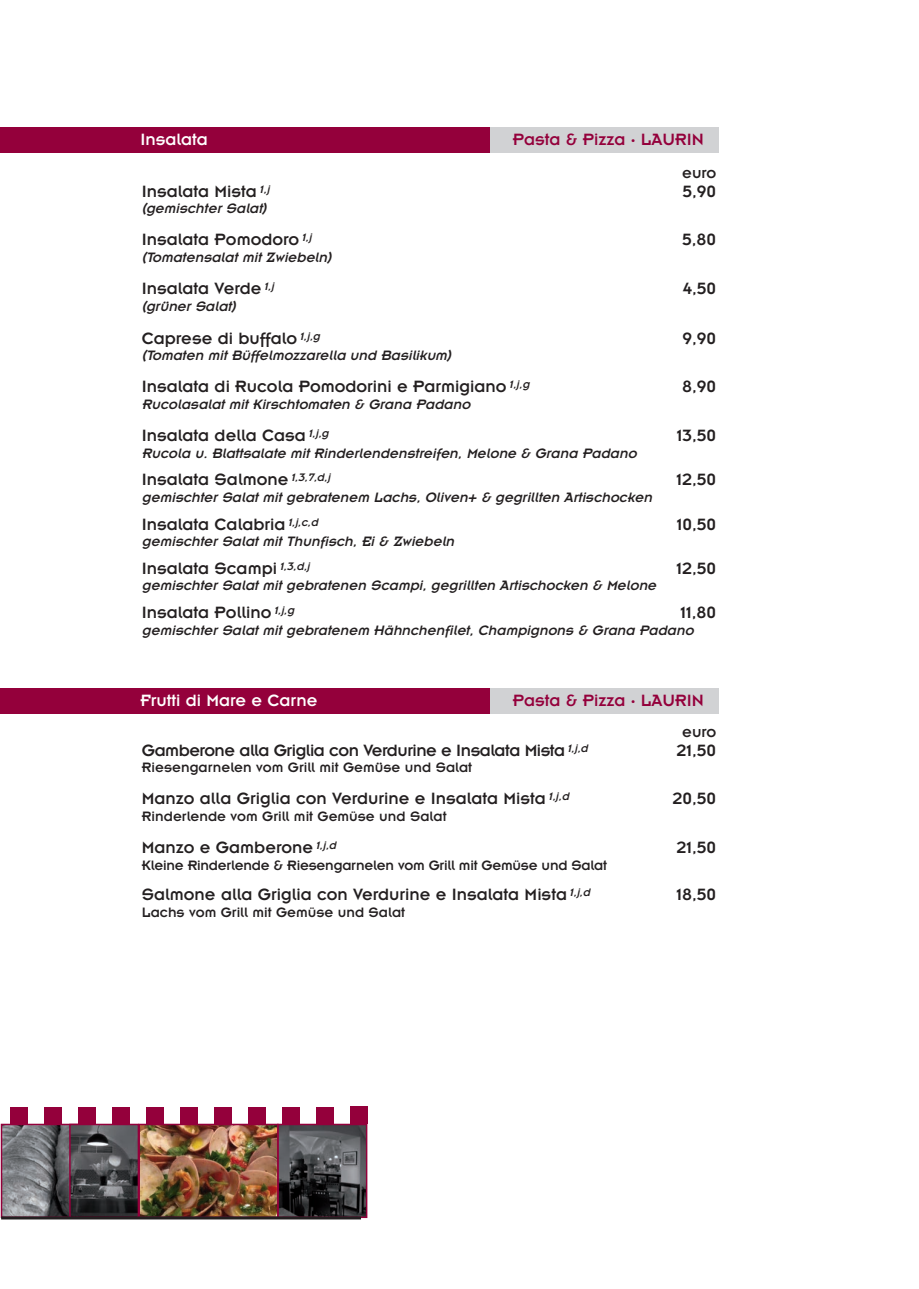
<style>
.page{position:relative;width:919px;height:1289px;background:#fff}
.page>*{position:absolute;margin:0;border:0;box-sizing:border-box;transform-origin:0 0}
.t1{font:18px "Insignia A";color:#231f20}
.t2{font:18px "Insignia A";letter-spacing:-.025em;color:#231f20}
.t3{font:18px "Insignia A";color:#94003b}
.t4{font:18px "Insignia A";color:#fff}
.t5{font:16.5px "Insignia A";color:#231f20}
.t6{font:italic 15px "Insignia A";color:#231f20}
.t7{font:15px "Insignia A";color:#231f20}
.s1{font-family:"Baskerville";font-weight:700}
.s2{font-family:"Baskerville";font-weight:700;font-style:italic}
</style>
<div class="page">
<div style="left:13px;top:688px;width:706px;height:26px;background:#d1d2d4"></div>
<div style="left:0;top:688px;width:489px;height:26px;background:#94003b"></div>
<div style="left:13px;top:128px;width:706px;height:25px;background:#d1d2d4"></div>
<div style="left:0;top:128px;width:489px;height:25px;background:#94003b"></div>
<img style="left:280px;top:1126px;width:84px;height:88px">
<div style="left:277px;top:1123px;width:90px;height:94px;border:2px solid #94003b"></div>
<img style="left:141px;top:1126px;width:134px;height:88px">
<div style="left:138px;top:1123px;width:140px;height:94px;border:2px solid #94003b"></div>
<img style="left:4px;top:1126px;width:65px;height:88px">
<div style="left:1px;top:1123px;width:78px;height:94px;border:2px solid #94003b"></div>
<img style="left:72px;top:1126px;width:64px;height:88px">
<div style="left:69px;top:1123px;width:70px;height:94px;border:2px solid #94003b"></div>
<div style="left:10px;top:1107px;width:17px;height:17px;background:#94003b"></div>
<div style="left:44px;top:1107px;width:17px;height:17px;background:#94003b"></div>
<div style="left:78px;top:1107px;width:17px;height:17px;background:#94003b"></div>
<div style="left:112px;top:1107px;width:17px;height:17px;background:#94003b"></div>
<div style="left:146px;top:1107px;width:17px;height:17px;background:#94003b"></div>
<div style="left:180px;top:1107px;width:17px;height:17px;background:#94003b"></div>
<div style="left:214px;top:1107px;width:17px;height:17px;background:#94003b"></div>
<div style="left:248px;top:1107px;width:17px;height:17px;background:#94003b"></div>
<div style="left:282px;top:1107px;width:17px;height:17px;background:#94003b"></div>
<div style="left:316px;top:1107px;width:17px;height:17px;background:#94003b"></div>
<div style="left:350px;top:1106px;width:17px;height:17px;background:#94003b"></div>
<hr style="left:1px;top:1216px;width:360px;height:3px;background:#231f20">
<p class="t4" style="left:140px;top:134px;width:69px">Insalata</p>
<p class="t3" style="left:512px;top:134px;width:193px">Pasta &amp; Pizza · LAURIN</p>
<p class="t5" style="left:682px;top:167px;width:35px">euro</p>
<p class="t1" style="left:142px;top:185px;width:129px">Insalata Mista <sup>1,j</sup></p>
<p class="t1" style="left:682px;top:185px;width:35px">5,90</p>
<p class="t6" style="left:142px;top:204px;width:129px">(gemischter Salat)</p>
<p class="t1" style="left:142px;top:234px;width:171px">Insalata Pomodoro <sup>1,j</sup></p>
<p class="t1" style="left:682px;top:234px;width:36px">5,80</p>
<p class="t6" style="left:142px;top:252px;width:193px">(Tomatensalat mit Zwiebeln)</p>
<p class="t1" style="left:142px;top:283px;width:134px">Insalata Verde <sup>1,j</sup></p>
<p class="t1" style="left:682px;top:283px;width:35px">4,50</p>
<p class="t6" style="left:142px;top:301px;width:98px">(gru<span class="s1">̈</span>ner Salat)</p>
<p class="t1" style="left:142px;top:332px;width:182px">Caprese di buffalo <sup>1,j,g</sup></p>
<p class="t1" style="left:682px;top:332px;width:35px">9,90</p>
<p class="t6" style="left:142px;top:351px;width:313px">(Tomaten mit Büffelmozzarella und Basilikum)</p>
<p class="t1" style="left:142px;top:381px;width:391px">Insalata di Rucola Pomodorini e Parmigiano <sup>1,j,g</sup></p>
<p class="t1" style="left:682px;top:381px;width:36px">8,90</p>
<p class="t6" style="left:142px;top:399px;width:332px">Rucolasalat mit Kirschtomaten &amp; Grana Padano</p>
<p class="t1" style="left:142px;top:430px;width:190px">Insalata della Casa <sup>1,j,g</sup></p>
<p class="t1" style="left:676px;top:430px;width:41px">13,50</p>
<p class="t6" style="left:142px;top:448px;width:499px">Rucola u. Blattsalate mit Rinderlendenstreifen, Melone &amp; Grana Padano</p>
<p class="t1" style="left:142px;top:474px;width:190px">Insalata Salmone <sup>1,3,7,d,j</sup></p>
<p class="t1" style="left:676px;top:474px;width:41px">12,50</p>
<p class="t6" style="left:142px;top:492px;width:514px">gemischter Salat mit gebratenem Lachs, Oliven+ &amp; gegrillten Artischocken</p>
<p class="t1" style="left:142px;top:518px;width:180px">Insalata Calabria <sup>1,j,c,d</sup></p>
<p class="t1" style="left:676px;top:518px;width:41px">10,50</p>
<p class="t6" style="left:142px;top:537px;width:316px">gemischter Salat mit Thunfisch, Ei &amp; Zwiebeln</p>
<p class="t1" style="left:142px;top:562px;width:169px">Insalata Scampi <sup>1,3,d,j</sup></p>
<p class="t1" style="left:676px;top:562px;width:41px">12,50</p>
<p class="t6" style="left:142px;top:581px;width:518px">gemischter Salat mit gebratenen Scampi, gegrillten Artischocken &amp; Melone</p>
<p class="t1" style="left:142px;top:607px;width:156px">Insalata Pollino <sup>1,j,g</sup></p>
<p class="t1" style="left:680px;top:607px;width:37px">11,80</p>
<p class="t6" style="left:142px;top:625px;width:556px">gemischter Salat mit gebratenem Hähnchenfilet, Champignons &amp; Grana Padano</p>
<p class="t4" style="left:140px;top:695px;width:179px">Frutti di Mare e Carne</p>
<p class="t3" style="left:512px;top:695px;width:193px">Pasta &amp; Pizza · LAURIN</p>
<p class="t5" style="left:682px;top:726px;width:35px">euro</p>
<p class="t2" style="left:142px;top:744px;width:449px">Gamberone alla Griglia con Verdurine e Insalata Mista <sup>1,j,d</sup></p>
<p class="t1" style="left:676px;top:744px;width:41px">21,50</p>
<p class="t7" style="left:142px;top:762px;width:332px">Riesengarnelen vom Grill mit Gemu<span class="s2">̈</span>se und Salat</p>
<p class="t1" style="left:142px;top:793px;width:430px">Manzo alla Griglia con Verdurine e Insalata Mista <sup>1,j,d</sup></p>
<p class="t1" style="left:672px;top:793px;width:45px">20,50</p>
<p class="t7" style="left:142px;top:811px;width:306px">Rinderlende vom Grill mit Gemüse und Salat</p>
<p class="t1" style="left:142px;top:841px;width:198px">Manzo e Gamberone <sup>1,j,d</sup></p>
<p class="t1" style="left:676px;top:841px;width:41px">21,50</p>
<p class="t7" style="left:142px;top:860px;width:466px">Kleine Rinderlende &amp; Riesengarnelen vom Grill mit Gemüse und Salat</p>
<p class="t1" style="left:142px;top:889px;width:452px">Salmone alla Griglia con Verdurine e Insalata Mista <sup>1,j,d</sup></p>
<p class="t1" style="left:676px;top:889px;width:41px">18,50</p>
<p class="t7" style="left:142px;top:907px;width:265px">Lachs vom Grill mit Gemüse und Salat</p>
</div>
